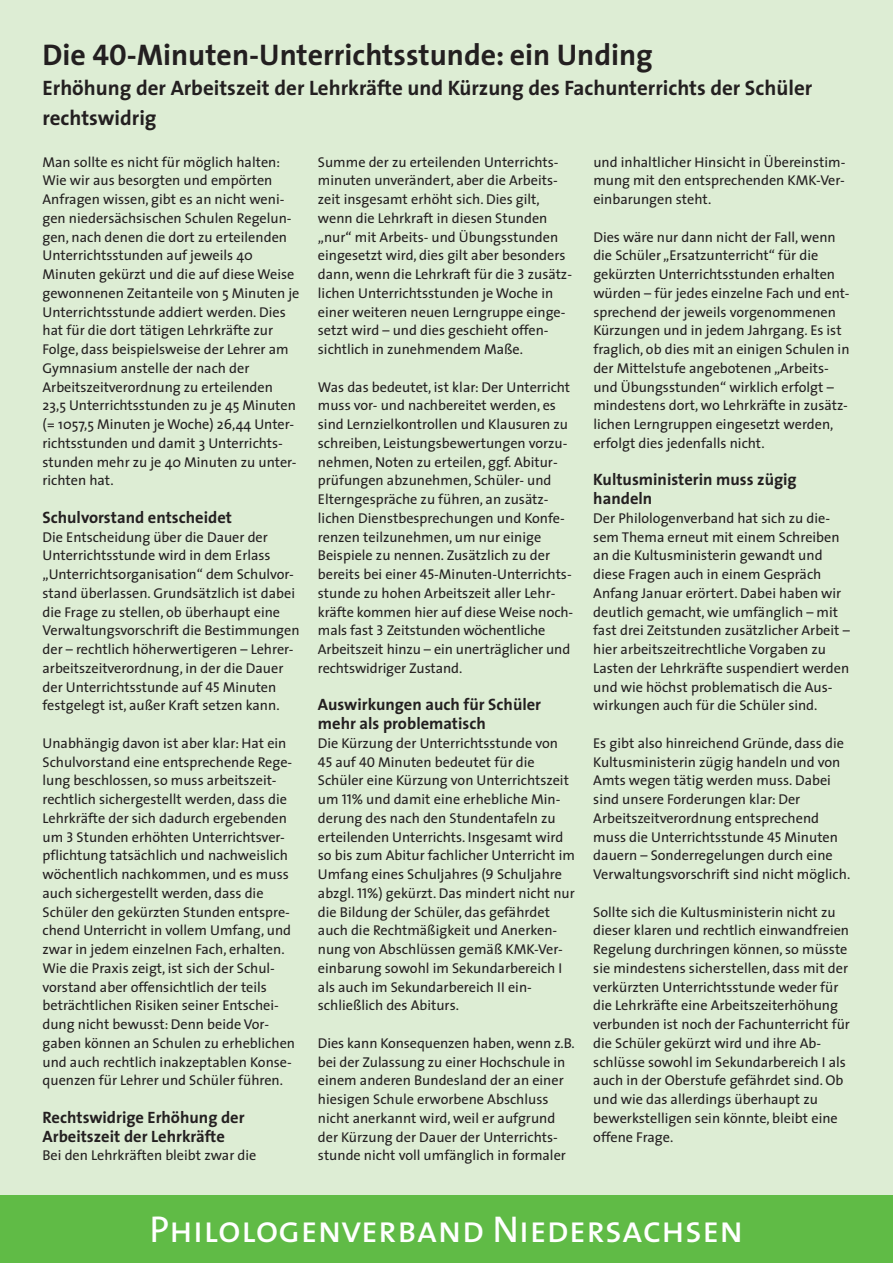
<style>
.page{position:relative;width:893px;height:1263px;background:#ddedd4}
.page>*{position:absolute;margin:0;border:0;box-sizing:border-box;transform-origin:0 0}
.t1{font:37.5px "The Sans Caps";color:#fff}
.t2{font:700 30px "The Sans";color:#231f20}
.t3{font:700 21px/30px "The Sans";color:#231f20}
.t4{font:700 16.5px/18.8px "The Sans";color:#231f20}
.t5{font:14.25px/18.8px "The Sans";color:#231f20}
.s1{font-family:"The Sans Bold Caps";font-weight:400}
.s2{font-family:"The Sans Caps"}
</style>
<div class="page">
<div style="left:0;top:1195px;width:893px;height:68px;background:#60bb46"></div>
<h2 class="t2" style="left:43px;top:43px;width:612px">Die <span class="s1">40</span>-Minuten-Unterrichtsstunde: ein Unding</h2>
<h3 class="t3" style="left:43px;top:75px;width:771px">Erhöhung der Arbeitszeit der Lehrkräfte und Kürzung des Fachunterrichts der Schüler rechtswidrig</h3>
<p class="t5" style="left:43px;top:154px;width:258px">Man sollte es nicht für möglich halten:<br>Wie wir aus besorgten und empörten Anfragen wissen, gibt es an nicht weni&shy;gen niedersächsischen Schulen Regelun&shy;gen, nach denen die dort zu erteilenden Unterrichtsstunden auf jeweils 40<br>Minuten gekürzt und die auf diese Weise gewonnenen Zeitanteile von 5 Minuten je Unterrichtsstunde addiert werden. Dies hat für die dort tätigen Lehrkräfte zur Folge, dass beispielsweise der Lehrer am Gymnasium anstelle der nach der Arbeitszeitverordnung zu erteilenden 23,5 Unterrichtsstunden zu je 45 Minuten (= 1057,5 Minuten je Woche) 26,44 Unter&shy;richtsstunden und damit 3 Unterrichts&shy;stunden mehr zu je 40 Minuten zu unter&shy;richten hat.</p>
<p class="t4" style="left:43px;top:509px;width:191px">Schulvorstand entscheidet</p>
<p class="t5" style="left:43px;top:529px;width:259px">Die Entscheidung über die Dauer der Unterrichtsstunde wird in dem Erlass „Unterrichtsorganisation“ dem Schulvor&shy;stand überlassen. Grundsätzlich ist dabei die Frage zu stellen, ob überhaupt eine Verwaltungsvorschrift die Bestimmungen der – rechtlich höherwertigeren – Lehrer&shy;arbeitszeitverordnung, in der die Dauer der Unterrichtsstunde auf <span class="s2">45</span> Minuten festgelegt ist, außer Kraft setzen kann.</p>
<p class="t5" style="left:43px;top:735px;width:254px">Unabhängig davon ist aber klar: Hat ein Schulvorstand eine entsprechende Rege&shy;lung beschlossen, so muss arbeitszeit&shy;rechtlich sichergestellt werden, dass die Lehrkräfte der sich dadurch ergebenden um <span class="s2">3</span> Stunden erhöhten Unterrichtsver&shy;pflichtung tatsächlich und nachweislich wöchentlich nachkommen, und es muss auch sichergestellt werden, dass die Schüler den gekürzten Stunden entspre&shy;chend Unterricht in vollem Umfang, und zwar in jedem einzelnen Fach, erhalten.<br>Wie die Praxis zeigt, ist sich der Schul&shy;vorstand aber offensichtlich der teils beträchtlichen Risiken seiner Entschei&shy;dung nicht bewusst: Denn beide Vor&shy;gaben können an Schulen zu erheblichen und auch rechtlich inakzeptablen Konse&shy;quenzen für Lehrer und Schüler führen.</p>
<p class="t4" style="left:43px;top:1109px;width:204px">Rechtswidrige Erhöhung der<br>Arbeitszeit der Lehrkräfte</p>
<p class="t5" style="left:43px;top:1147px;width:215px">Bei den Lehrkräften bleibt zwar die</p>
<p class="t5" style="left:593px;top:154px;width:254px;text-align:justify">und inhaltlicher Hinsicht in Übereinstim&shy;mung mit den entsprechenden KMK-Ver&shy;einbarungen steht.</p>
<p class="t5" style="left:593px;top:229px;width:258px">Dies wäre nur dann nicht der Fall, wenn die Schüler „Ersatzunterricht“ für die gekürzten Unterrichtsstunden erhalten würden – für jedes einzelne Fach und ent&shy;sprechend der jeweils vorgenommenen Kürzungen und in jedem Jahrgang. Es ist fraglich, ob dies mit an einigen Schulen in der Mittelstufe angebotenen „Arbeits&shy;und Übungsstunden“ wirklich erfolgt – mindestens dort, wo Lehrkräfte in zusätz&shy;lichen Lerngruppen eingesetzt werden, erfolgt dies jedenfalls nicht.</p>
<p class="t4" style="left:593px;top:472px;width:205px">Kultusministerin muss zügig handeln</p>
<p class="t5" style="left:593px;top:510px;width:258px">Der Philologenverband hat sich zu die&shy;sem Thema erneut mit einem Schreiben an die Kultusministerin gewandt und diese Fragen auch in einem Gespräch Anfang Januar erörtert. Dabei haben wir deutlich gemacht, wie umfänglich – mit fast drei Zeitstunden zusätzlicher Arbeit – hier arbeitszeitrechtliche Vorgaben zu Lasten der Lehrkräfte suspendiert werden und wie höchst problematisch die Aus&shy;wirkungen auch für die Schüler sind.</p>
<p class="t5" style="left:593px;top:735px;width:258px">Es gibt also hinreichend Gründe, dass die Kultusministerin zügig handeln und von Amts wegen tätig werden muss. Dabei sind unsere Forderungen klar: Der Arbeitszeitverordnung entsprechend muss die Unterrichtsstunde <span class="s2">45</span> Minuten dauern – Sonderregelungen durch eine Verwaltungsvorschrift sind nicht möglich.</p>
<p class="t5" style="left:593px;top:904px;width:258px">Sollte sich die Kultusministerin nicht zu dieser klaren und rechtlich einwandfreien Regelung durchringen können, so müsste sie mindestens sicherstellen, dass mit der verkürzten Unterrichtsstunde weder für die Lehrkräfte eine Arbeitszeiterhöhung verbunden ist noch der Fachunterricht für die Schüler gekürzt wird und ihre Ab&shy;schlüsse sowohl im Sekundarbereich I als auch in der Oberstufe gefährdet sind. Ob und wie das allerdings überhaupt zu bewerkstelligen sein könnte, bleibt eine offene Frage.</p>
<p class="t5" style="left:318px;top:154px;width:256px">Summe der zu erteilenden Unterrichts&shy;minuten unverändert, aber die Arbeits&shy;zeit insgesamt erhöht sich. Dies gilt, wenn die Lehrkraft in diesen Stunden „nur“ mit Arbeits- und Übungsstunden eingesetzt wird, dies gilt aber besonders dann, wenn die Lehrkraft für die <span class="s2">3</span> zusätz&shy;lichen Unterrichtsstunden je Woche in einer weiteren neuen Lerngruppe einge&shy;setzt wird – und dies geschieht offen&shy;sichtlich in zunehmendem Maße.</p>
<p class="t5" style="left:318px;top:379px;width:257px">Was das bedeutet, ist klar: Der Unterricht muss vor- und nachbereitet werden, es sind Lernzielkontrollen und Klausuren zu schreiben, Leistungsbewertungen vorzu&shy;nehmen, Noten zu erteilen, ggf. Abitur&shy;prüfungen abzunehmen, Schüler- und Elterngespräche zu führen, an zusätz&shy;lichen Dienstbesprechungen und Konfe&shy;renzen teilzunehmen, um nur einige Beispiele zu nennen. Zusätzlich zu der bereits bei einer <span class="s2">45</span>-Minuten-Unterrichts&shy;stunde zu hohen Arbeitszeit aller Lehr&shy;kräfte kommen hier auf diese Weise noch&shy;mals fast <span class="s2">3</span> Zeitstunden wöchentliche Arbeitszeit hinzu – ein unerträglicher und rechtswidriger Zustand.</p>
<p class="t4" style="left:318px;top:697px;width:225px">Auswirkungen auch für Schüler mehr als problematisch</p>
<p class="t5" style="left:318px;top:735px;width:259px">Die Kürzung der Unterrichtsstunde von <span class="s2">45</span> auf <span class="s2">40</span> Minuten bedeutet für die Schüler eine Kürzung von Unterrichtszeit um <span class="s2">11</span>% und damit eine erhebliche Min&shy;derung des nach den Stundentafeln zu erteilenden Unterrichts. Insgesamt wird so bis zum Abitur fachlicher Unterricht im Umfang eines Schuljahres (<span class="s2">9</span> Schuljahre abzgl. <span class="s2">11</span>%) gekürzt. Das mindert nicht nur die Bildung der Schüler, das gefährdet auch die Rechtmäßigkeit und Anerken&shy;nung von Abschlüssen gemäß KMK-Ver&shy;einbarung sowohl im Sekundarbereich I als auch im Sekundarbereich II ein&shy;schließlich des Abiturs.</p>
<p class="t5" style="left:318px;top:1035px;width:258px">Dies kann Konsequenzen haben, wenn z.B. bei der Zulassung zu einer Hochschule in einem anderen Bundesland der an einer hiesigen Schule erworbene Abschluss nicht anerkannt wird, weil er aufgrund der Kürzung der Dauer der Unterrichts&shy;stunde nicht voll umfänglich in formaler</p>
<h1 class="t1" style="left:149px;top:1217px;width:596px">Philologenverband Niedersachsen</h1>
</div>
